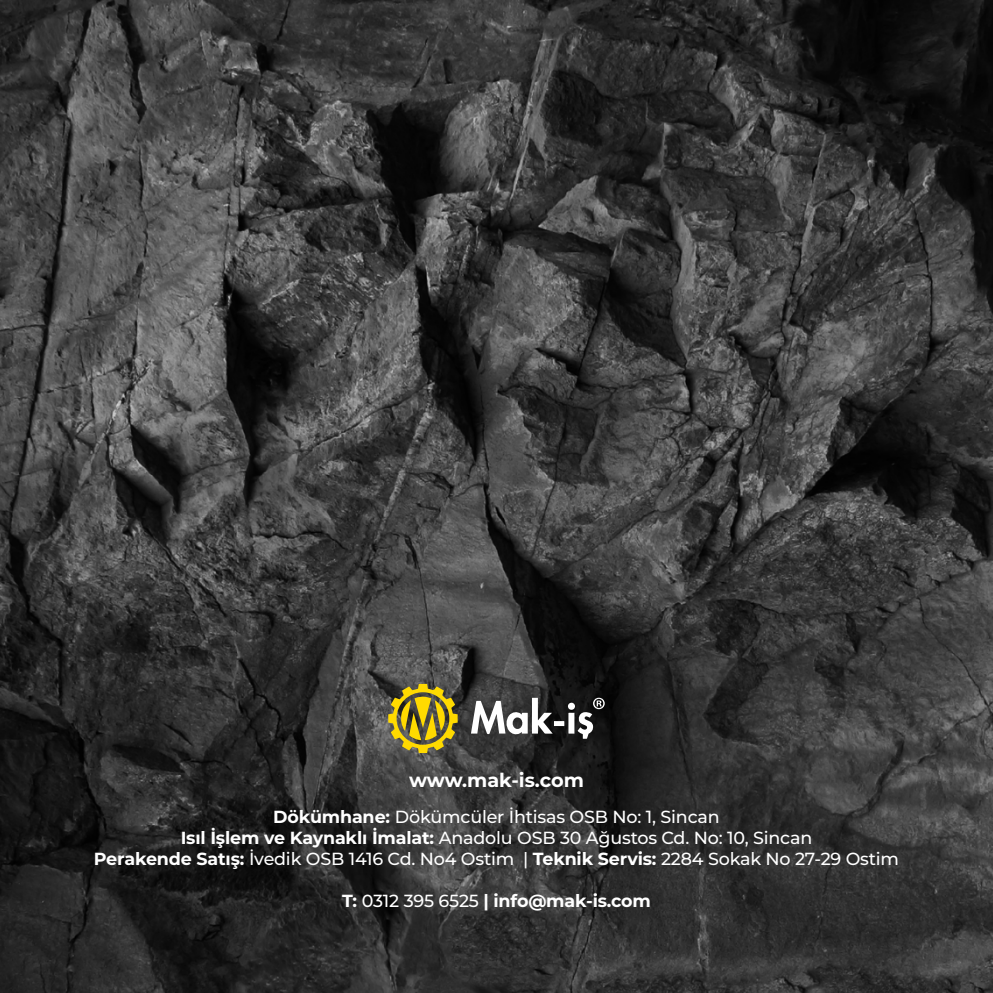
<style>
.page{position:relative;width:993px;height:993px;background:#fff}
.page>*{position:absolute;margin:0;border:0;box-sizing:border-box;transform-origin:0 0}
.t1{font:700 19.25px "Montserrat";color:#fff}
.t2{font:500 17.5px/21px "Montserrat";letter-spacing:-.01em;color:#fff;text-align:center}
.t3{font:700 17.5px "Montserrat";letter-spacing:-.01em;color:#fff}
.s1{font-weight:700}
.s2{font-weight:500}
</style>
<div class="page">
<img style="left:0;top:0;width:992px;height:992px">
<svg style="left:388px;top:683px;width:69px;height:69px;background:#968628"></svg>
<svg style="left:471px;top:697px;width:133px;height:41px"></svg>
<p class="t1" style="left:409px;top:766px;width:176px">www.mak-is.com</p>
<p class="t2" style="left:94px;top:804px;width:806px"><span class="s1">Dökümhane:</span> Dökümcüler İhtisas OSB No: 1, Sincan<br><span class="s1">Isıl İşlem ve Kaynaklı İmalat:</span> Anadolu OSB 30 Ağustos Cd. No: 10, Sincan<br><span class="s1">Perakende Satış:</span> İvedik OSB 1416 Cd. No4 Ostim | <span class="s1">Teknik Servis:</span> 2284 Sokak No 27-29 Ostim</p>
<p class="t3" style="left:342px;top:887px;width:310px">T: <span class="s2">0312 395 6525</span> | info@mak-is.com</p>
</div>
